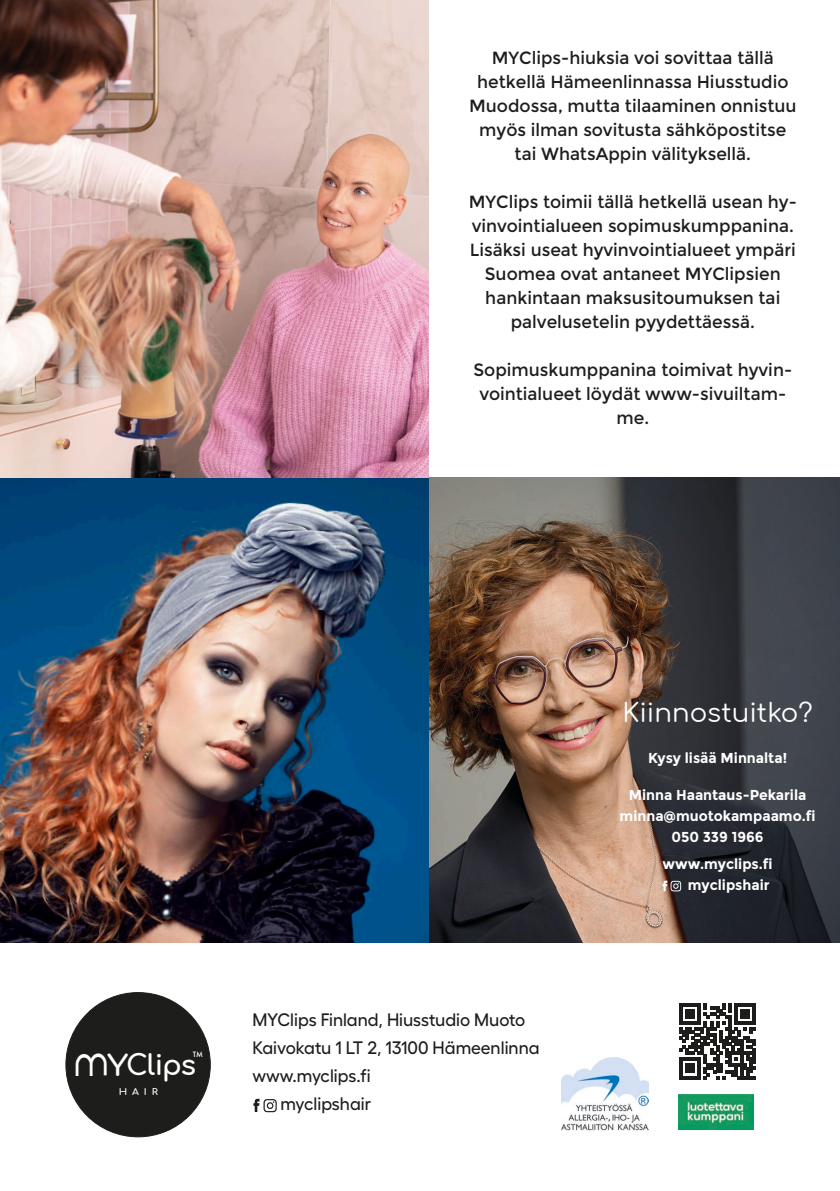
<style>
.page{position:relative;width:840px;height:1191px;background:#fff}
.page>*{position:absolute;margin:0;border:0;box-sizing:border-box;transform-origin:0 0}
.t1{font:32px "Edition";color:#fff;scale:.76 1}
.t2{font:700 28px "Comfortaa";letter-spacing:-.035em;color:#fff}
.t3{font:26px "Comfortaa";color:#fff}
.t4{font:500 18px "Fellix";color:#1d1d1b}
.t5{font:17.6px/24px "Montserrat";color:#1d1d1b;text-align:center}
.t6{font:700 14.4px "Montserrat";color:#fff}
.t7{font:700 8.8px "Comfortaa";color:#fff;scale:1.1 1}
.t8{font:500 7.2px "Futura";color:#fff}
.s1{font-family:"Comfortaa";font-weight:700;font-size:28.8px}
</style>
<div class="page">
<img style="left:410px;top:478px;width:429px;height:465px">
<img style="left:0;top:0;width:428px;height:942px">
<div style="left:66px;top:992px;width:144px;height:144px;background:#1d1d1b;border-radius:50%"></div>
<svg style="left:253px;top:1098px;width:23px;height:14px"></svg>
<img style="left:678px;top:1094px;width:75px;height:35px">
<svg style="left:662px;top:880px;width:18px;height:11px"></svg>
<svg style="left:679px;top:1003px;width:76px;height:76px"></svg>
<img style="left:561px;top:1057px;width:87px;height:74px">
<p class="t5" style="left:469px;top:46px;width:329px">MYClips-hiuksia voi sovittaa tällä hetkellä Hämeenlinnassa Hiusstudio Muodossa, mutta tilaaminen onnistuu myös ilman sovitusta sähköpostitse tai WhatsAppin välityksellä.</p>
<p class="t5" style="left:468px;top:190px;width:329px">MYClips toimii tällä hetkellä usean hy&shy;vinvointialueen sopimuskumppanina.<br>Lisäksi useat hyvinvointialueet ympäri Suomea ovat antaneet MYClipsien hankintaan maksusitoumuksen tai palvelusetelin pyydettäessä.</p>
<p class="t5" style="left:473px;top:358px;width:320px">Sopimuskumppanina toimivat hyvin&shy;vointialueet löydät www-sivuiltam&shy;me.</p>
<p class="t1" style="left:76px;top:1046px;width:70px">m<span class="s1">Y</span></p>
<p class="t2" style="left:126px;top:1039px;width:71px">Clips</p>
<p class="t8" style="left:193px;top:1049px;width:12px">TM</p>
<p class="t7" style="left:119px;top:1084px;width:37px">HAIR</p>
<p class="t4" style="left:252px;top:1006px;width:274px">MYClips Finland, Hiusstudio Muoto</p>
<p class="t4" style="left:252px;top:1034px;width:288px">Kaivokatu 1 LT 2, 13100 Hämeenlinna</p>
<p class="t4" style="left:252px;top:1062px;width:120px">www.myclips.fi</p>
<p class="t4" style="left:280px;top:1090px;width:92px">myclipshair</p>
<p class="t3" style="left:622px;top:689px;width:192px">Kiinnostuitko?</p>
<p class="t6" style="left:647px;top:749px;width:140px">Kysy lisää Minnalta!</p>
<p class="t6" style="left:628px;top:786px;width:179px">Minna Haantaus-Pekarila</p>
<p class="t6" style="left:619px;top:807px;width:197px">minna@muotokampaamo.fi</p>
<p class="t6" style="left:671px;top:828px;width:94px">050 339 1966</p>
<p class="t6" style="left:662px;top:855px;width:111px">www.myclips.fi</p>
<p class="t6" style="left:687px;top:876px;width:83px">myclipshair</p>
</div>
